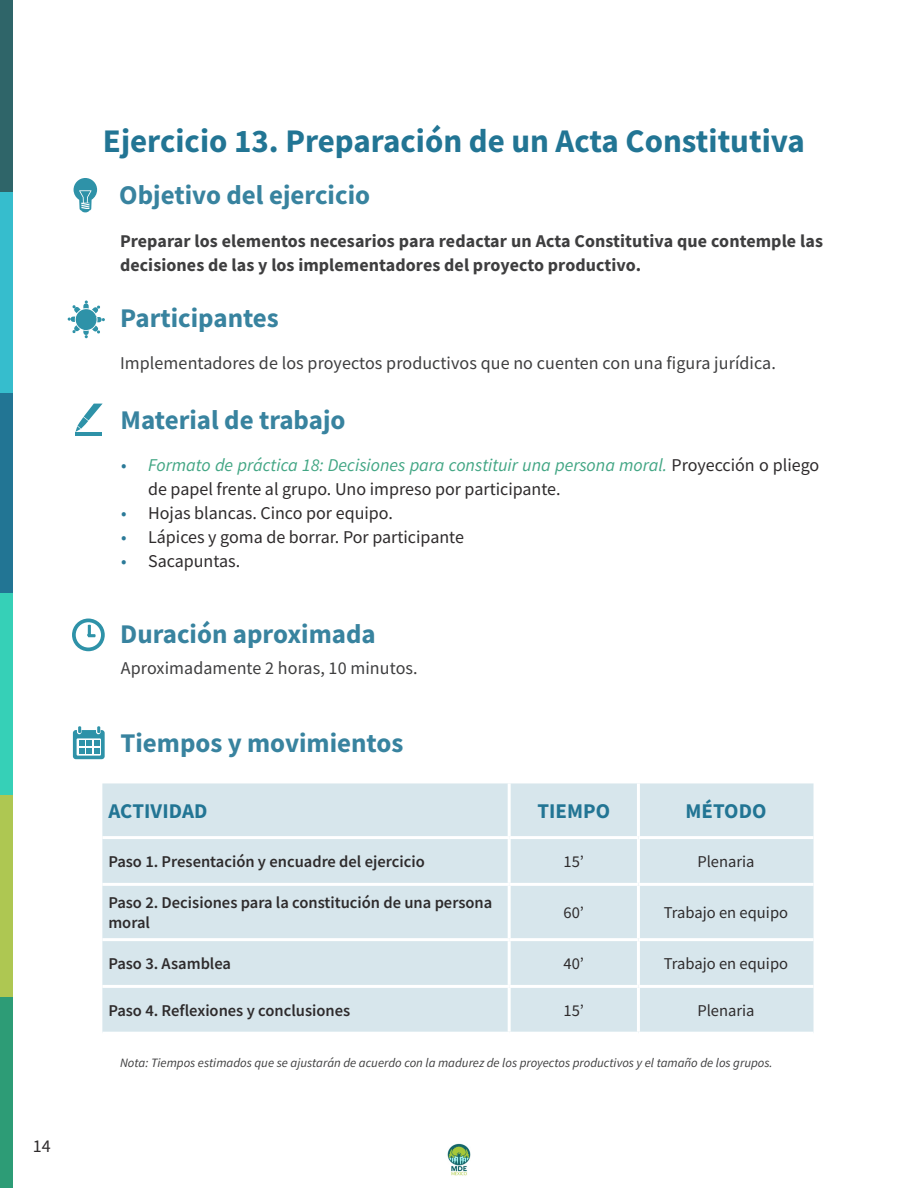
<style>
.page{position:relative;width:918px;height:1188px;background:#fff}
.page>*{position:absolute;margin:0;border:0;box-sizing:border-box;transform-origin:0 0}
.Ejercicios{font:700 33px "Source Sans Pro";color:#227594}
.t1{font:700 27px "Source Sans Pro";color:#38839f}
.t2{font:700 21px "Source Sans Pro";letter-spacing:.005em;color:#227594}
.t3{font:18px/24px "Source Sans Pro";color:#2e2b2c}
.t4{font:700 18px/24px "Source Sans Pro";letter-spacing:.005em;color:#3e3e3f}
.t5{font:18px "Source Sans Pro";letter-spacing:.005em;color:#3e3e3f}
.t6{font:600 16.5px/19.8px "Source Sans Pro";color:#2e2b2c}
.t7{font:16.5px "Source Sans Pro";color:#2e2b2c}
.t8{font:italic 12.75px "Source Sans Pro";color:#3e3e3f}
.s1{color:#2b7a98}
.s2{font-style:italic;color:#42a684}
</style>
<div class="page">
<img style="left:447px;top:1143px;width:24px;height:33px">
<div style="left:0;top:392px;width:13px;height:202px;background:#227594"></div>
<div style="left:0;top:191px;width:13px;height:201px;background:#36bdcd"></div>
<div style="left:0;top:593px;width:13px;height:202px;background:#36d0b7"></div>
<div style="left:0;top:0;width:13px;height:192px;background:#2f6569"></div>
<div style="left:0;top:996px;width:13px;height:192px;background:#2d9c76"></div>
<div style="left:0;top:795px;width:13px;height:202px;background:#aec752"></div>
<svg style="left:68px;top:300px;width:37px;height:38px"></svg>
<svg style="left:72px;top:619px;width:33px;height:32px"></svg>
<svg style="left:74px;top:178px;width:23px;height:34px"></svg>
<hr style="left:75px;top:432px;width:26px;height:4px;background:#2e92a8">
<svg style="left:75px;top:404px;width:27px;height:28px"></svg>
<svg style="left:73px;top:726px;width:32px;height:33px"></svg>
<div style="left:102px;top:783px;width:712px;height:249px;background:#d7e6ec"></div>
<hr style="left:508px;top:783px;width:3px;height:53px;background:#fff">
<hr style="left:637px;top:783px;width:3px;height:53px;background:#fff">
<hr style="left:102px;top:836px;width:407px;height:3px;background:#fff">
<hr style="left:509px;top:836px;width:129px;height:3px;background:#fff">
<hr style="left:508px;top:839px;width:3px;height:44px;background:#fff">
<hr style="left:638px;top:836px;width:176px;height:3px;background:#fff">
<hr style="left:637px;top:839px;width:3px;height:44px;background:#fff">
<hr style="left:102px;top:883px;width:407px;height:3px;background:#fff">
<hr style="left:509px;top:883px;width:129px;height:3px;background:#fff">
<hr style="left:508px;top:886px;width:3px;height:52px;background:#fff">
<hr style="left:638px;top:883px;width:176px;height:3px;background:#fff">
<hr style="left:637px;top:886px;width:3px;height:52px;background:#fff">
<hr style="left:102px;top:938px;width:407px;height:3px;background:#fff">
<hr style="left:509px;top:938px;width:129px;height:3px;background:#fff">
<hr style="left:508px;top:941px;width:3px;height:44px;background:#fff">
<hr style="left:638px;top:938px;width:176px;height:3px;background:#fff">
<hr style="left:637px;top:941px;width:3px;height:44px;background:#fff">
<hr style="left:102px;top:985px;width:407px;height:3px;background:#fff">
<hr style="left:509px;top:985px;width:129px;height:3px;background:#fff">
<hr style="left:508px;top:988px;width:3px;height:44px;background:#fff">
<hr style="left:638px;top:985px;width:176px;height:3px;background:#fff">
<hr style="left:637px;top:988px;width:3px;height:44px;background:#fff">
<p class="t3" style="left:33px;top:1134px;width:19px">14</p>
<p class="Ejercicios" style="left:103px;top:119px;width:703px">Ejercicio 13. Preparación de un Acta Constitutiva</p>
<p class="t1" style="left:119px;top:177px;width:252px">Objetivo del ejercicio</p>
<p class="t4" style="left:120px;top:229px;width:705px">Preparar los elementos necesarios para redactar un Acta Constitutiva que contemple las decisiones de las y los implementadores del proyecto productivo.</p>
<p class="t1" style="left:120px;top:299px;width:160px">Participantes</p>
<p class="t5" style="left:120px;top:351px;width:657px">Implementadores de los proyectos productivos que no cuenten con una figura jurídica.</p>
<p class="t1" style="left:121px;top:402px;width:227px">Material de trabajo</p>
<p class="t3" style="left:148px;top:453px;width:673px;text-indent:-27px"><span class="s1">•</span> <span class="s2">Formato de práctica 18: Decisiones para constituir una persona moral.</span> Proyección o pliego de papel frente al grupo. Uno impreso por participante.</p>
<p class="t3" style="left:121px;top:501px;width:273px"><span class="s1">•</span> Hojas blancas. Cinco por equipo.</p>
<p class="t3" style="left:121px;top:525px;width:344px"><span class="s1">•</span> Lápices y goma de borrar. Por participante</p>
<p class="t3" style="left:121px;top:549px;width:121px"><span class="s1">•</span> Sacapuntas.</p>
<p class="t1" style="left:120px;top:616px;width:257px">Duración aproximada</p>
<p class="t5" style="left:121px;top:656px;width:298px">Aproximadamente 2 horas, 10 minutos.</p>
<p class="t1" style="left:120px;top:724px;width:284px">Tiempos y movimientos</p>
<p class="t2" style="left:108px;top:797px;width:101px">ACTIVIDAD</p>
<p class="t2" style="left:537px;top:797px;width:74px">TIEMPO</p>
<p class="t2" style="left:685px;top:797px;width:83px">MÉTODO</p>
<p class="t6" style="left:108px;top:852px;width:318px">Paso 1. Presentación y encuadre del ejercicio</p>
<p class="t7" style="left:564px;top:851px;width:22px">15’</p>
<p class="t7" style="left:697px;top:851px;width:59px">Plenaria</p>
<p class="t6" style="left:108px;top:893px;width:385px">Paso 2. Decisiones para la constitución de una persona moral</p>
<p class="t7" style="left:564px;top:902px;width:22px">60’</p>
<p class="t7" style="left:664px;top:902px;width:126px">Trabajo en equipo</p>
<p class="t6" style="left:108px;top:954px;width:124px">Paso 3. Asamblea</p>
<p class="t7" style="left:564px;top:953px;width:22px">40’</p>
<p class="t7" style="left:664px;top:953px;width:126px">Trabajo en equipo</p>
<p class="t6" style="left:108px;top:1000px;width:243px">Paso 4. Reflexiones y conclusiones</p>
<p class="t7" style="left:564px;top:1000px;width:22px">15’</p>
<p class="t7" style="left:697px;top:1000px;width:59px">Plenaria</p>
<p class="t8" style="left:120px;top:1055px;width:654px">Nota: Tiempos estimados que se ajustarán de acuerdo con la madurez de los proyectos productivos y el tamaño de los grupos.</p>
</div>
